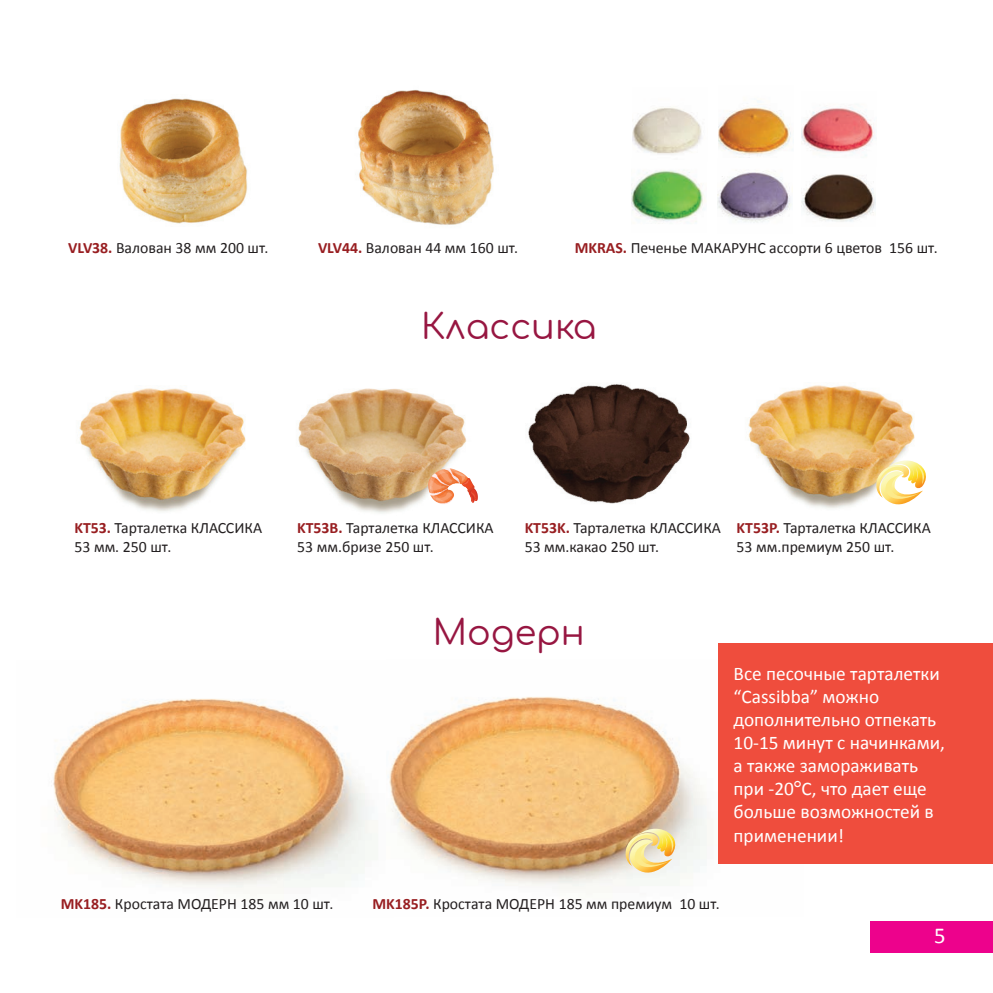
<style>
.page{position:relative;width:993px;height:993px;background:#fff}
.page>*{position:absolute;margin:0;border:0;box-sizing:border-box;transform-origin:0 0}
.t1{font:35px "Comfortaa";color:#971641}
.t2{font:22.75px "Calibri";color:#fff}
.t3{font:19.25px/23.1px "Calibri";color:#fff}
.t4{font:15.75px/18.9px "Calibri";color:#231f20}
.s1{font-weight:700;color:#981e21}
.s2{font-family:"Century Gothic"}
</style>
<div class="page">
<img style="left:53px;top:699px;width:319px;height:191px">
<img style="left:388px;top:697px;width:414px;height:192px">
<div style="left:718px;top:642px;width:274px;height:221px;background:#ef4d3d"></div>
<img style="left:528px;top:384px;width:162px;height:120px">
<img style="left:79px;top:388px;width:167px;height:124px">
<img style="left:748px;top:385px;width:167px;height:124px">
<img style="left:298px;top:388px;width:180px;height:125px">
<img style="left:358px;top:90px;width:136px;height:135px">
<img style="left:119px;top:98px;width:129px;height:126px">
<img style="left:801px;top:107px;width:74px;height:49px">
<img style="left:631px;top:170px;width:74px;height:52px">
<img style="left:717px;top:101px;width:74px;height:122px">
<img style="left:632px;top:107px;width:70px;height:48px">
<img style="left:801px;top:174px;width:74px;height:48px">
<img style="left:428px;top:468px;width:49px;height:36px">
<svg style="left:872px;top:460px;width:54px;height:49px"></svg>
<svg style="left:622px;top:828px;width:56px;height:52px"></svg>
<div style="left:870px;top:920px;width:122px;height:32px;background:#ed028c"></div>
<p class="t4" style="left:68px;top:238px;width:202px"><span class="s1">VLV38.</span> Валован 38 мм 200 шт.</p>
<p class="t4" style="left:574px;top:238px;width:364px"><span class="s1">MKRAS.</span> Печенье МАКАРУНС ассорти 6 цветов 156 шт.</p>
<p class="t4" style="left:318px;top:238px;width:202px"><span class="s1">VLV44.</span> Валован 44 мм 160 шт.</p>
<h1 class="t1" style="left:421px;top:295px;width:177px">Классика</h1>
<p class="t4" style="left:74px;top:518px;width:189px"><span class="s1">KT53.</span> Тарталетка КЛАССИКА<br>53 мм. 250 шт.</p>
<p class="t4" style="left:297px;top:518px;width:198px"><span class="s1">KT53B.</span> Тарталетка КЛАССИКА<br>53 мм.бризе 250 шт.</p>
<p class="t4" style="left:524px;top:518px;width:198px"><span class="s1">KT53K.</span> Тарталетка КЛАССИКА<br>53 мм.какао 250 шт.</p>
<p class="t4" style="left:736px;top:518px;width:196px"><span class="s1">KT53P.</span> Тарталетка КЛАССИКА<br>53 мм.премиум 250 шт.</p>
<h1 class="t1" style="left:432px;top:600px;width:153px">Модерн</h1>
<p class="t3" style="left:733px;top:661px;width:213px">Все песочные тарталетки “Cassibba” можно дополнительно отпекать<br>10-15 минут с начинками, а также замораживать при -20<span class="s2">°</span>С, что дает еще больше возможностей в применении!</p>
<p class="t4" style="left:61px;top:893px;width:274px"><span class="s1">MK185.</span> Кростата МОДЕРН 185 мм 10 шт.</p>
<p class="t4" style="left:372px;top:893px;width:349px"><span class="s1">MK185P.</span> Кростата МОДЕРН 185 мм премиум 10 шт.</p>
<h2 class="t2" style="left:933px;top:921px;width:13px">5</h2>
</div>
